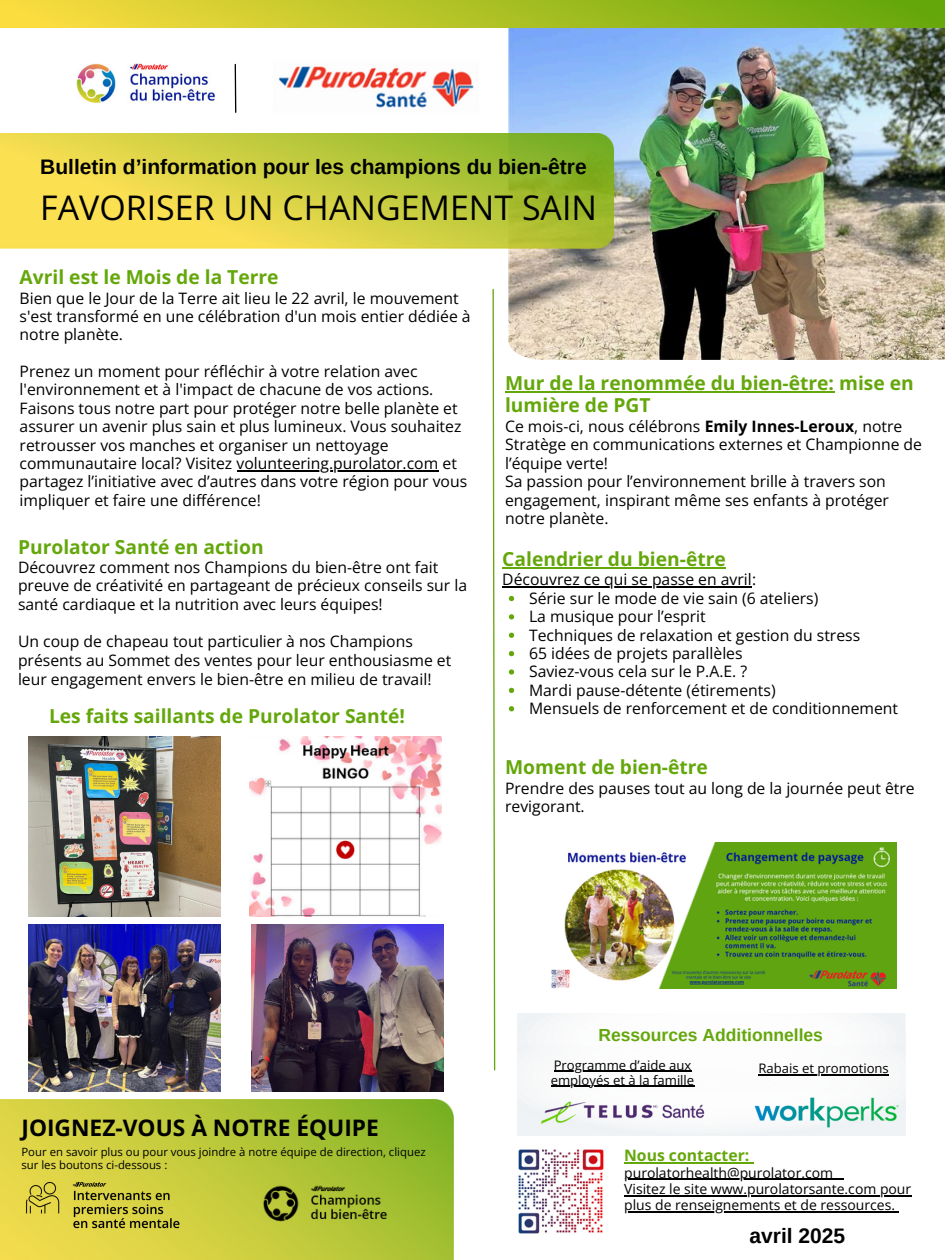
<style>
.page{position:relative;width:945px;height:1260px;background:#fff}
.page>*{position:absolute;margin:0;border:0;box-sizing:border-box;transform-origin:0 0}
.t1{font:33.95px "Open Sans";color:#000}
.t2{font:700 22.75px "Open Sans";color:#000}
.t3{font:700 21px "Arimo";color:#000}
.t4{font:700 19.25px/22.4px "Open Sans";color:#64a70b}
.t5{font:700 17.5px "Arimo";color:#64a70b}
.t6{font:15.75px/18.4px "Open Sans";color:#000}
.t7{font:700 15.75px "Open Sans";color:#64a70b}
.t8{font:14px "Open Sans";color:#000}
.t9{font:13.12px "Open Sans";color:#000}
.t10{font:11.38px/13.3px "Open Sans";color:#000}
.s1{font-weight:700}
</style>
<div class="page">
<hr style="left:235px;top:64px;width:1px;height:48px;background:#000">
<img style="left:0;top:1100px;width:454px;height:160px">
<img style="left:508px;top:27px;width:437px;height:333px">
<img style="left:0;top:0;width:945px;height:27px">
<img style="left:0;top:133px;width:614px;height:116px">
<img style="left:76px;top:63px;width:139px;height:41px">
<img style="left:278px;top:66px;width:196px;height:42px">
<img style="left:518px;top:1149px;width:86px;height:85px">
<svg style="left:492px;top:288px;width:4px;height:783px"></svg>
<img style="left:517px;top:1047px;width:389px;height:89px">
<img style="left:753px;top:1096px;width:151px;height:33px">
<img style="left:530px;top:1094px;width:185px;height:35px">
<img style="left:21px;top:1164px;width:165px;height:82px">
<img style="left:237px;top:1164px;width:166px;height:82px">
<img style="left:28px;top:736px;width:193px;height:180px">
<img style="left:28px;top:925px;width:193px;height:166px">
<img style="left:249px;top:736px;width:193px;height:180px">
<img style="left:251px;top:925px;width:193px;height:166px">
<img style="left:551px;top:843px;width:346px;height:145px">
<hr style="left:237px;top:470px;width:202px;height:2px;background:#000">
<hr style="left:505px;top:391px;width:329px;height:2px;background:#64a70b">
<hr style="left:502px;top:567px;width:224px;height:1px;background:#64a70b">
<hr style="left:502px;top:587px;width:250px;height:1px;background:#000">
<svg style="left:509px;top:596px;width:5px;height:5px"></svg>
<svg style="left:509px;top:614px;width:5px;height:6px"></svg>
<svg style="left:509px;top:633px;width:5px;height:5px"></svg>
<svg style="left:509px;top:651px;width:5px;height:5px"></svg>
<svg style="left:509px;top:669px;width:5px;height:6px"></svg>
<svg style="left:509px;top:688px;width:5px;height:5px"></svg>
<svg style="left:509px;top:706px;width:5px;height:5px"></svg>
<hr style="left:624px;top:1162px;width:125px;height:2px;background:#64a70b">
<hr style="left:624px;top:1179px;width:209px;height:1px;background:#000">
<hr style="left:624px;top:1195px;width:288px;height:1px;background:#000">
<hr style="left:624px;top:1211px;width:271px;height:2px;background:#000">
<hr style="left:554px;top:1071px;width:138px;height:1px;background:#000">
<hr style="left:551px;top:1086px;width:144px;height:1px;background:#000">
<hr style="left:758px;top:1074px;width:131px;height:1px;background:#000">
<p class="t3" style="left:40px;top:155px;width:548px">Bulletin d’information pour les champions du bien-être</p>
<p class="t1" style="left:40px;top:184px;width:558px">FAVORISER UN CHANGEMENT SAIN</p>
<h5 class="t4" style="left:20px;top:265px;width:261px">Avril est le Mois de la Terre</h5>
<h5 class="t6" style="left:20px;top:288px;width:453px">Bien que le Jour de la Terre ait lieu le 22 avril, le mouvement s'est transformé en une célébration d'un mois entier dédiée à notre planète.</h5>
<p class="t6" style="left:20px;top:362px;width:443px">Prenez un moment pour réfléchir à votre relation avec l'environnement et à l'impact de chacune de vos actions.<br>Faisons tous notre part pour protéger notre belle planète et assurer un avenir plus sain et plus lumineux. Vous souhaitez retrousser vos manches et organiser un nettoyage communautaire local? Visitez volunteering.purolator.com et</p>
<h5 class="t6" style="left:20px;top:472px;width:449px">partagez l’initiative avec d’autres dans votre région pour vous impliquer et faire une différence!</h5>
<p class="t4" style="left:18px;top:535px;width:247px">Purolator Santé en action</p>
<p class="t6" style="left:18px;top:557px;width:451px">Découvrez comment nos Champions du bien-être ont fait preuve de créativité en partageant de précieux conseils sur la santé cardiaque et la nutrition avec leurs équipes!</p>
<p class="t6" style="left:18px;top:632px;width:435px">Un coup de chapeau tout particulier à nos Champions présents au Sommet des ventes pour leur enthousiasme et leur engagement envers le bien-être en milieu de travail!</p>
<p class="t4" style="left:49px;top:705px;width:358px">Les faits saillants de Purolator Santé!</p>
<h5 class="t4" style="left:505px;top:371px;width:410px">Mur de la renommée du bien-être: mise en lumière de PGT</h5>
<h5 class="t6" style="left:505px;top:417px;width:418px">Ce mois-ci, nous célébrons <span class="s1">Emily Innes-Leroux</span>, notre Stratège en communications externes et Championne de l’équipe verte!<br>Sa passion pour l’environnement brille à travers son engagement, inspirant même ses enfants à protéger notre planète.</h5>
<h5 class="t4" style="left:502px;top:547px;width:225px">Calendrier du bien-être</h5>
<h4 class="t6" style="left:529px;top:570px;width:291px;text-indent:-27px">Découvrez ce qui se passe en avril:<br>Série sur le mode de vie sain (6 ateliers)</h4>
<h5 class="t6" style="left:529px;top:607px;width:178px">La musique pour l’esprit</h5>
<p class="t6" style="left:529px;top:625px;width:333px">Techniques de relaxation et gestion du stress</p>
<p class="t6" style="left:529px;top:644px;width:215px">65 idées de projets parallèles</p>
<p class="t6" style="left:529px;top:662px;width:220px">Saviez-vous cela sur le P.A.E. ?</p>
<p class="t6" style="left:529px;top:680px;width:248px">Mardi pause-détente (étirements)</p>
<p class="t6" style="left:529px;top:699px;width:371px">Mensuels de renforcement et de conditionnement</p>
<h5 class="t4" style="left:505px;top:756px;width:204px">Moment de bien-être</h5>
<h5 class="t6" style="left:505px;top:779px;width:411px">Prendre des pauses tout au long de la journée peut être revigorant.</h5>
<h6 class="t2" style="left:21px;top:1112px;width:359px">JOIGNEZ-VOUS À NOTRE ÉQUIPE</h6>
<p class="t10" style="left:21px;top:1145px;width:406px">Pour en savoir plus ou pour vous joindre à notre équipe de direction, cliquez sur les boutons ci-dessous :</p>
<p class="t5" style="left:598px;top:1025px;width:226px">Ressources Additionnelles</p>
<p class="t9" style="left:554px;top:1056px;width:139px">Programme d’aide aux</p>
<p class="t9" style="left:551px;top:1071px;width:145px">employés et à la famille</p>
<h4 class="t9" style="left:758px;top:1059px;width:132px">Rabais et promotions</h4>
<p class="t7" style="left:624px;top:1144px;width:127px">Nous contacter:</p>
<h5 class="t8" style="left:624px;top:1163px;width:210px">purolatorhealth@purolator.com</h5>
<p class="t8" style="left:624px;top:1179px;width:289px">Visitez le site www.purolatorsante.com pour</p>
<p class="t8" style="left:624px;top:1195px;width:272px">plus de renseignements et de ressources.</p>
<p class="t3" style="left:749px;top:1224px;width:97px">avril 2025</p>
</div>
